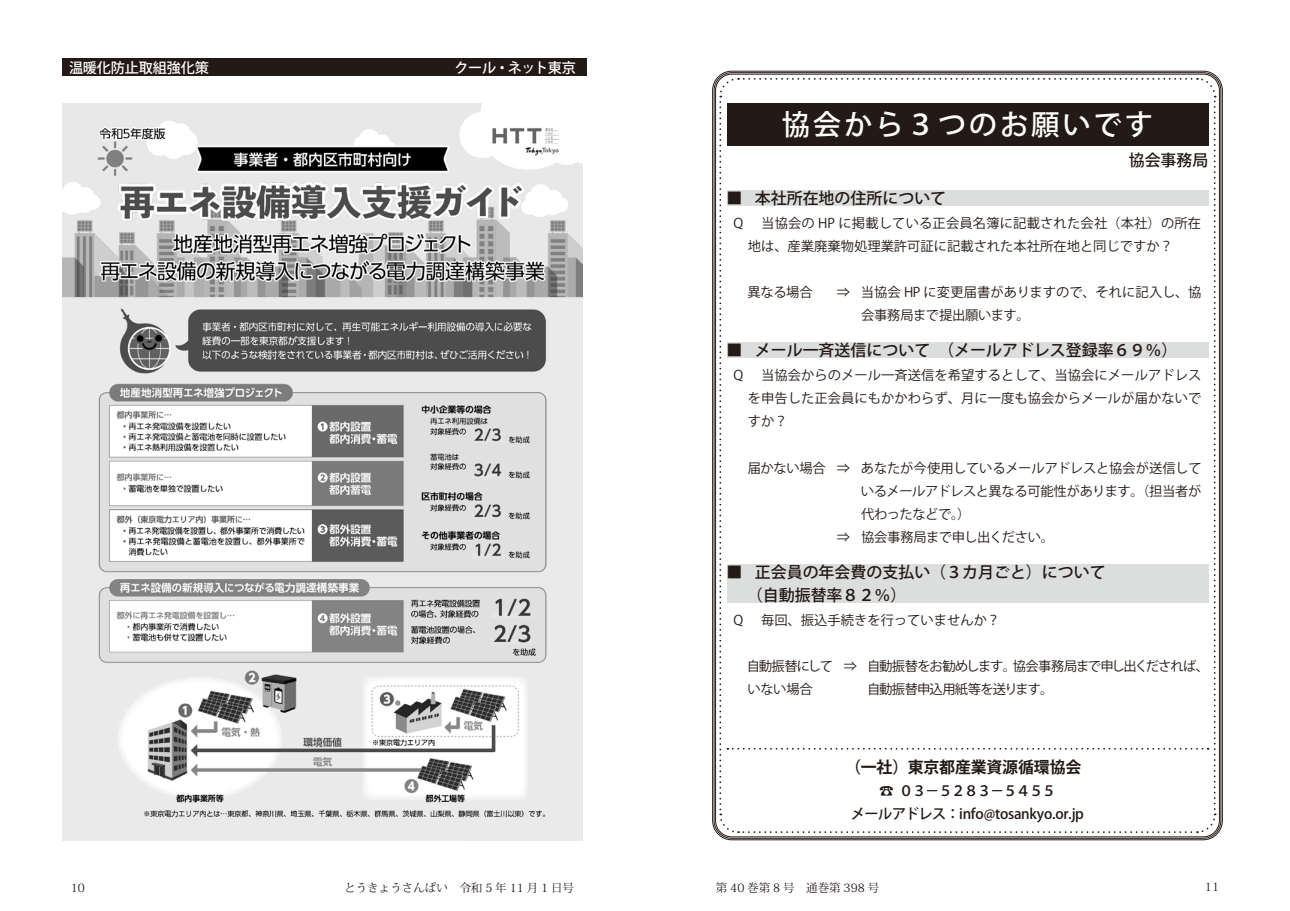
<style>
.page{position:relative;width:1290px;height:911px;background:#fff}
.page>*{position:absolute;margin:0;border:0;box-sizing:border-box;transform-origin:0 0}
.t1{font:500 28.38px "Koz Go Pro";letter-spacing:.1em;color:#fff}
.t2{font:500 16px/23px "Koz Go Pro";color:#231916}
.t3{font:700 16px "Koz Go Pro";letter-spacing:-.01em;color:#231916}
.t4{font:500 14.12px/23px "Koz Go Pro";letter-spacing:-.025em;color:#231916;text-align:center}
.t5{font:500 14.12px "Koz Go Pro";letter-spacing:-.015em;color:#fff}
.t6{font:500 14.12px "Koz Go Pro";letter-spacing:-.04em;color:#fff}
.t7{font:13.25px/23px "Koz Go Pro";letter-spacing:-.005em;color:#231916}
.t8{font:13.25px/23px "Koz Go Pro";letter-spacing:-.065em;color:#231916}
.t9{font:13.25px "Koz Go Pro";letter-spacing:-.025em;color:#231916}
.t10{font:13.25px "Koz Go Pro";letter-spacing:-.035em;color:#231916}
.t11{font:11.5px "Koz Min Pro";color:#231916}
</style>
<div class="page">
<img style="left:62px;top:103px;width:521px;height:737px">
<div style="left:62px;top:58px;width:524px;height:18px;background:#231916"></div>
<svg style="left:718px;top:77px;width:498px;height:757px"></svg>
<p class="t5" style="left:69px;top:58px;width:142px">温暖化防止取組強化策</p>
<p class="t6" style="left:455px;top:58px;width:123px">クール・ネット東京</p>
<h1 class="t1" style="left:782px;top:106px;width:373px">協会から３つのお願いです</h1>
<p class="t2" style="left:1129px;top:150px;width:81px">協会事務局</p>
<p class="t2" style="left:726px;top:187px;width:221px">■ 本社所在地の住所について</p>
<p class="t7" style="left:748px;top:212px;width:455px;text-indent:-14px">Q 　当協会の HP に掲載している正会員名簿に記載された会社（本社）の所在地は、産業廃棄物処理業許可証に記載された本社所在地と同じですか？</p>
<p class="t7" style="left:748px;top:281px;width:67px">異なる場合</p>
<p class="t7" style="left:861px;top:281px;width:342px;text-indent:-24px">⇒ 当協会 HP に変更届書がありますので、それに記入し、協会事務局まで提出願います。</p>
<p class="t2" style="left:726px;top:339px;width:452px">■ メール一斉送信について　（メールアドレス登録率６９％）</p>
<p class="t7" style="left:748px;top:364px;width:455px;text-align:justify;text-indent:-14px">Q 　当協会からのメール一斉送信を希望するとして、当協会にメールアドレスを申告した正会員にもかかわらず、月に一度も協会からメールが届かないですか？</p>
<p class="t7" style="left:748px;top:456px;width:455px">届かない場合 ⇒ あなたが今使用しているメールアドレスと協会が送信して</p>
<p class="t9" style="left:861px;top:482px;width:342px">いるメールアドレスと異なる可能性があります。（担当者が</p>
<p class="t10" style="left:861px;top:505px;width:111px">代わったなどで。）</p>
<p class="t10" style="left:837px;top:528px;width:219px">⇒ 協会事務局まで申し出ください。</p>
<p class="t2" style="left:747px;top:561px;width:360px;text-indent:-20px">■ 正会員の年会費の支払い（３カ月ごと）について（自動振替率８２％）</p>
<p class="t7" style="left:733px;top:609px;width:268px">Q 　毎回、振込手続きを行っていませんか？</p>
<p class="t8" style="left:747px;top:655px;width:464px">自動振替にして ⇒ 自動振替をお勧めします。協会事務局まで申し出くだされば、いない場合</p>
<p class="t8" style="left:867px;top:678px;width:188px">自動振替申込用紙等を送ります。</p>
<p class="t3" style="left:845px;top:756px;width:238px">（一社）東京都産業資源循環協会</p>
<p class="t4" style="left:851px;top:780px;width:235px">☎ ０３－５２８３－５４５５<br>メールアドレス：info@tosankyo.or.jp</p>
<p class="t11" style="left:71px;top:879px;width:16px">10</p>
<p class="t11" style="left:344px;top:879px;width:231px">とうきょうさんぱい　令和 5 年 11 月 1 日号</p>
<p class="t11" style="left:716px;top:879px;width:165px">第 40 巻第 8 号　通巻第 398 号</p>
<p class="t11" style="left:1205px;top:878px;width:16px">11</p>
</div>
